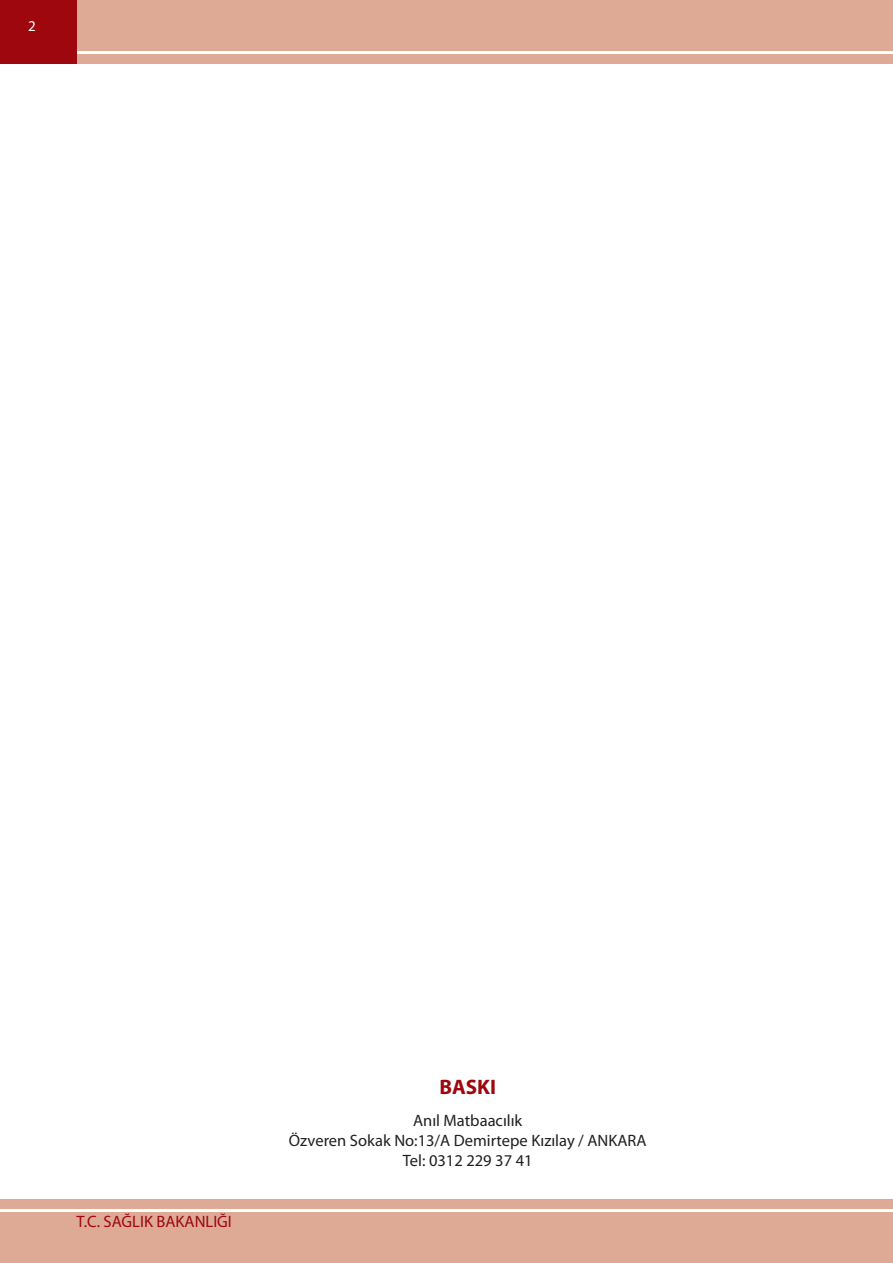
<style>
.page{position:relative;width:893px;height:1263px;background:#fff}
.page>*{position:absolute;margin:0;border:0;box-sizing:border-box;transform-origin:0 0}
.t1{font:700 21px "Myriad Pro";color:#9d070d}
.t2{font:16.5px/19.8px "Myriad Pro";color:#231f20;text-align:center}
.t3{font:16.5px "Myriad Pro";color:#9d070d}
.t4{font:15px "Myriad Pro";color:#fff}
</style>
<div class="page">
<div style="left:0;top:0;width:893px;height:64px;background:#dea995"></div>
<hr style="left:0;top:51px;width:893px;height:3px;background:#fff">
<div style="left:0;top:1199px;width:893px;height:64px;background:#dea995"></div>
<hr style="left:0;top:1209px;width:893px;height:3px;background:#fff">
<div style="left:0;top:0;width:77px;height:64px;background:#9d070d"></div>
<p class="t4" style="left:28px;top:17px;width:9px">2</p>
<p class="t3" style="left:77px;top:1211px;width:157px">T.C. SAĞLIK BAKANLIĞI</p>
<p class="t1" style="left:439px;top:1073px;width:58px">BASKI</p>
<p class="t2" style="left:289px;top:1110px;width:359px">Anıl Matbaacılık<br>Özveren Sokak No:13/A Demirtepe Kızılay / ANKARA<br>Tel: 0312 229 37 41</p>
</div>
